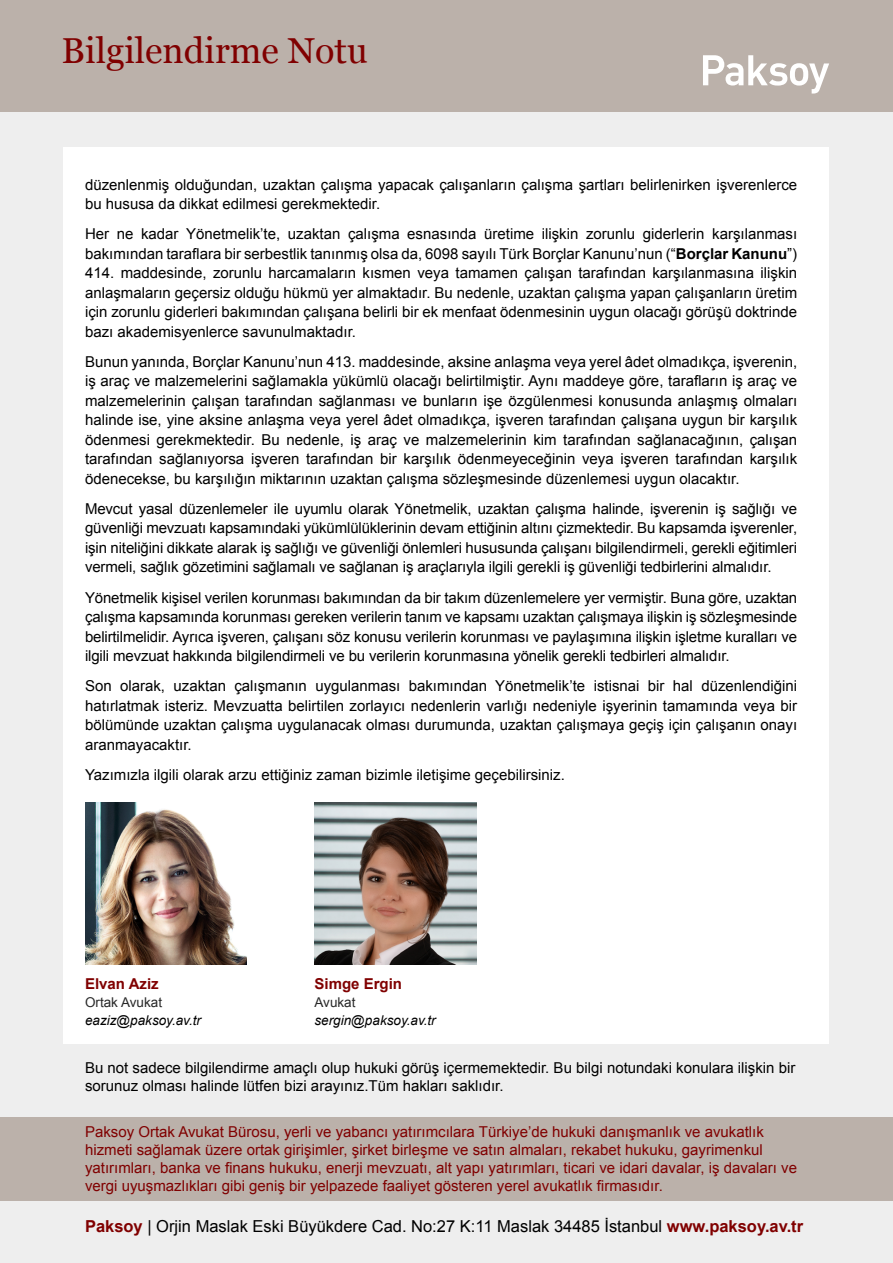
<style>
.page{position:relative;width:893px;height:1263px;background:#eee}
.page>*{position:absolute;margin:0;border:0;box-sizing:border-box;transform-origin:0 0}
.t1{font:36px "Georgia";color:#800000}
.t2{font:16.5px "Arial";color:#000}
.t3{font:15px/19.5px "Arial";color:#000;text-align:justify}
.t4{font:15px/18px "Arial";color:#800000}
.t5{font:700 15px "Arial";color:#800000}
.t6{font:italic 13.5px "Arial";color:#000}
.t7{font:13.5px "Arial";color:#282828}
.s1{font-weight:700}
.s2{font-weight:700;color:#800000}
</style>
<div class="page">
<div style="left:0;top:0;width:893px;height:112px;background:#bbb1aa"></div>
<div style="left:64px;top:147px;width:765px;height:896px;background:#fff"></div>
<svg style="left:703px;top:55px;width:126px;height:39px"></svg>
<div style="left:0;top:1117px;width:893px;height:83px;background:#bbb1aa"></div>
<img style="left:314px;top:803px;width:162px;height:161px">
<img style="left:85px;top:803px;width:162px;height:161px">
<h1 class="t1" style="left:62px;top:25px;width:308px">Bilgilendirme Notu</h1>
<p class="t3" style="left:85px;top:175px;width:714px">düzenlenmiş olduğundan, uzaktan çalışma yapacak çalışanların çalışma şartları belirlenirken işverenlerce bu hususa da dikkat edilmesi gerekmektedir.</p>
<p class="t3" style="left:85px;top:224px;width:714px">Her ne kadar Yönetmelik’te, uzaktan çalışma esnasında üretime ilişkin zorunlu giderlerin karşılanması bakımından taraflara bir serbestlik tanınmış olsa da, 6098 sayılı Türk Borçlar Kanunu’nun (“<span class="s1">Borçlar Kanunu</span>”)<br>414. maddesinde, zorunlu harcamaların kısmen veya tamamen çalışan tarafından karşılanmasına ilişkin anlaşmaların geçersiz olduğu hükmü yer almaktadır. Bu nedenle, uzaktan çalışma yapan çalışanların üretim için zorunlu giderleri bakımından çalışana belirli bir ek menfaat ödenmesinin uygun olacağı görüşü doktrinde bazı akademisyenlerce savunulmaktadır.</p>
<p class="t3" style="left:85px;top:352px;width:714px">Bunun yanında, Borçlar Kanunu’nun 413. maddesinde, aksine anlaşma veya yerel âdet olmadıkça, işverenin, iş araç ve malzemelerini sağlamakla yükümlü olacağı belirtilmiştir. Aynı maddeye göre, tarafların iş araç ve malzemelerinin çalışan tarafından sağlanması ve bunların işe özgülenmesi konusunda anlaşmış olmaları halinde ise, yine aksine anlaşma veya yerel âdet olmadıkça, işveren tarafından çalışana uygun bir karşılık ödenmesi gerekmektedir. Bu nedenle, iş araç ve malzemelerinin kim tarafından sağlanacağının, çalışan tarafından sağlanıyorsa işveren tarafından bir karşılık ödenmeyeceğinin veya işveren tarafından karşılık ödenecekse, bu karşılığın miktarının uzaktan çalışma sözleşmesinde düzenlemesi uygun olacaktır.</p>
<p class="t3" style="left:85px;top:499px;width:714px">Mevcut yasal düzenlemeler ile uyumlu olarak Yönetmelik, uzaktan çalışma halinde, işverenin iş sağlığı ve güvenliği mevzuatı kapsamındaki yükümlülüklerinin devam ettiğinin altını çizmektedir. Bu kapsamda işverenler, işin niteliğini dikkate alarak iş sağlığı ve güvenliği önlemleri hususunda çalışanı bilgilendirmeli, gerekli eğitimleri vermeli, sağlık gözetimini sağlamalı ve sağlanan iş araçlarıyla ilgili gerekli iş güvenliği tedbirlerini almalıdır.</p>
<p class="t3" style="left:85px;top:588px;width:714px">Yönetmelik kişisel verilen korunması bakımından da bir takım düzenlemelere yer vermiştir. Buna göre, uzaktan çalışma kapsamında korunması gereken verilerin tanım ve kapsamı uzaktan çalışmaya ilişkin iş sözleşmesinde belirtilmelidir. Ayrıca işveren, çalışanı söz konusu verilerin korunması ve paylaşımına ilişkin işletme kuralları ve ilgili mevzuat hakkında bilgilendirmeli ve bu verilerin korunmasına yönelik gerekli tedbirleri almalıdır.</p>
<p class="t3" style="left:85px;top:676px;width:714px">Son olarak, uzaktan çalışmanın uygulanması bakımından Yönetmelik’te istisnai bir hal düzenlendiğini hatırlatmak isteriz. Mevzuatta belirtilen zorlayıcı nedenlerin varlığı nedeniyle işyerinin tamamında veya bir bölümünde uzaktan çalışma uygulanacak olması durumunda, uzaktan çalışmaya geçiş için çalışanın onayı aranmayacaktır.</p>
<p class="t3" style="left:85px;top:765px;width:481px">Yazımızla ilgili olarak arzu ettiğiniz zaman bizimle iletişime geçebilirsiniz.</p>
<p class="t5" style="left:85px;top:974px;width:75px">Elvan Aziz</p>
<p class="t7" style="left:85px;top:994px;width:79px">Ortak Avukat</p>
<p class="t6" style="left:85px;top:1012px;width:118px">eaziz@paksoy.av.tr</p>
<p class="t5" style="left:314px;top:974px;width:89px">Simge Ergin</p>
<p class="t7" style="left:314px;top:994px;width:43px">Avukat</p>
<p class="t6" style="left:314px;top:1012px;width:123px">sergin@paksoy.av.tr</p>
<p class="t3" style="left:85px;top:1059px;width:712px;line-height:18px">Bu not sadece bilgilendirme amaçlı olup hukuki görüş içermemektedir. Bu bilgi notundaki konulara ilişkin bir sorunuz olması halinde lütfen bizi arayınız.Tüm hakları saklıdır.</p>
<p class="t4" style="left:85px;top:1123px;width:713px">Paksoy Ortak Avukat Bürosu, yerli ve yabancı yatırımcılara Türkiye’de hukuki danışmanlık ve avukatlık hizmeti sağlamak üzere ortak girişimler, şirket birleşme ve satın almaları, rekabet hukuku, gayrimenkul yatırımları, banka ve finans hukuku, enerji mevzuatı, alt yapı yatırımları, ticari ve idari davalar, iş davaları ve vergi uyuşmazlıkları gibi geniş bir yelpazede faaliyet gösteren yerel avukatlık firmasıdır.</p>
<p class="t2" style="left:85px;top:1216px;width:720px"><span class="s2">Paksoy</span> | Orjin Maslak Eski Büyükdere Cad. No:27 K:11 Maslak 34485 İstanbul <span class="s2">www.paksoy.av.tr</span></p>
</div>
